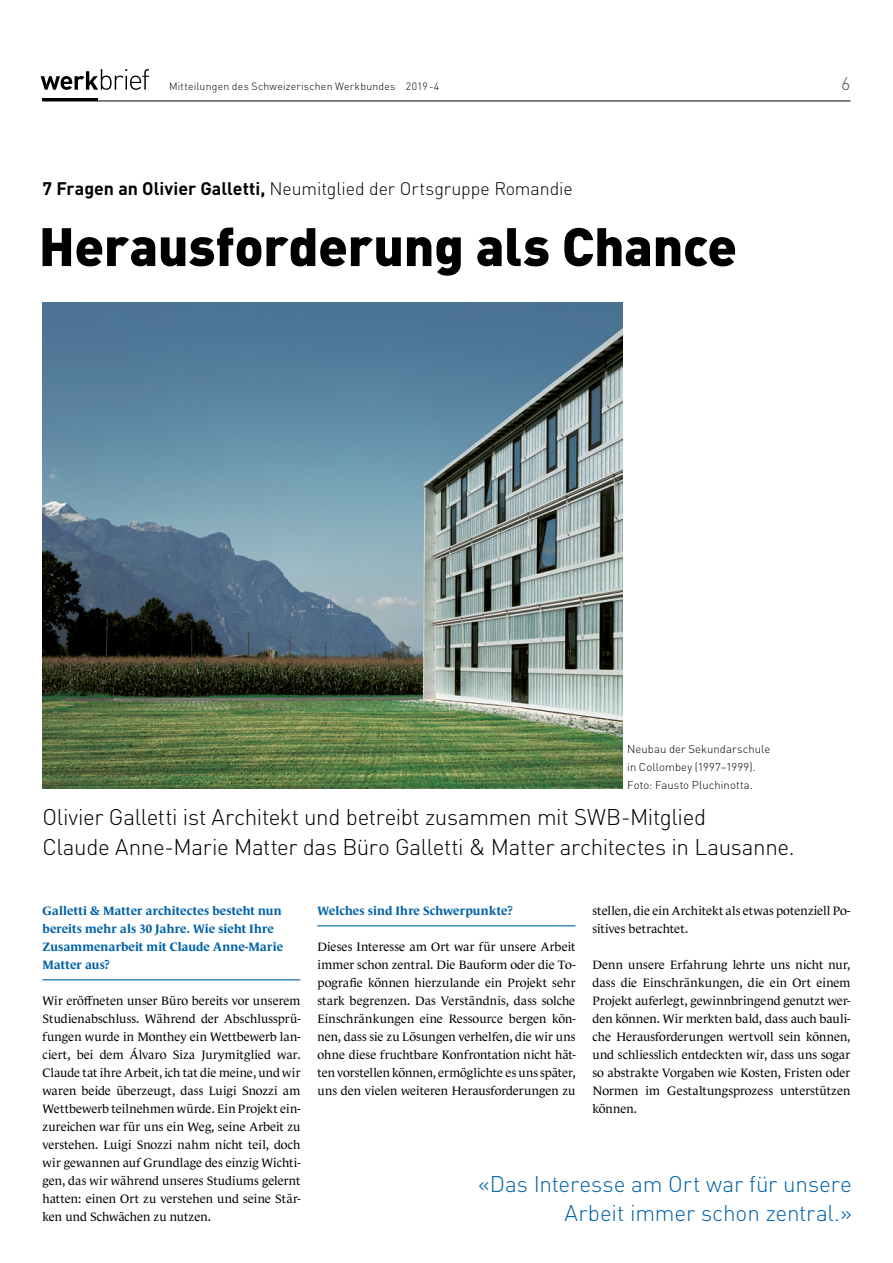
<style>
.page{position:relative;width:893px;height:1263px;background:#fff}
.page>*{position:absolute;margin:0;border:0;box-sizing:border-box;transform-origin:0 0}
.t1{font:900 53.25px "DINOT";letter-spacing:-.005em;color:#000}
.t2{font:300 22.5px/30px "DINOT";letter-spacing:-.02em;color:#000}
.t3{font:300 22.5px/28.5px "DINOT";letter-spacing:-.005em;color:#0062a7;text-align:right}
.t4{font:300 18px "DINOT";letter-spacing:-.005em;color:#000}
.t5{font:300 18px "DINOT";color:#57514d}
.t6{font:12.3px/18px "Le Monde Journal Std";color:#000;text-align:justify}
.t7{font:700 12.3px/18px "Le Monde Journal Std";letter-spacing:.005em;color:#0062a7}
.t8{font:300 11.25px/18px "DINOT";letter-spacing:.01em;color:#000}
.t9{font:300 10.5px "DINOT";letter-spacing:.02em;color:#000}
.s1{font-weight:700}
</style>
<div class="page">
<hr style="left:43px;top:101px;width:807px;height:1px;background:#000">
<hr style="left:43px;top:99px;width:55px;height:2px;background:#000">
<svg style="left:41px;top:69px;width:108px;height:21px"></svg>
<img style="left:43px;top:303px;width:580px;height:486px">
<hr style="left:43px;top:979px;width:257px;height:1px;background:#0062a7">
<hr style="left:317px;top:925px;width:258px;height:1px;background:#0062a7">
<p class="t9" style="left:169px;top:79px;width:272px">Mitteilungen des Schweizerischen Werkbundes 2019-4</p>
<h3 class="t5" style="left:841px;top:71px;width:11px">6</h3>
<h3 class="t4" style="left:43px;top:176px;width:532px"><span class="s1">7 Fragen an Olivier Galletti,</span> Neumitglied der Ortsgruppe Romandie</h3>
<h1 class="t1" style="left:39px;top:211px;width:700px">Herausforderung als Chance</h1>
<p class="t8" style="left:627px;top:739px;width:145px">Neubau der Sekundarschule in Collombey (1997–1999).<br>Foto: Fausto Pluchinotta.</p>
<h2 class="t2" style="left:43px;top:801px;width:754px">Olivier Galletti ist Architekt und betreibt zusammen mit SWB-Mitglied<br>Claude Anne-Marie Matter das Büro Galletti &amp; Matter architectes in Lausanne.</h2>
<p class="t7" style="left:43px;top:901px;width:242px">Galletti &amp; Matter architectes besteht nun bereits mehr als 30 Jahre. Wie sieht Ihre Zusammenarbeit mit Claude Anne-Marie Matter aus?</p>
<p class="t6" style="left:43px;top:991px;width:259px">Wir eröffneten unser Büro bereits vor unserem Studienabschluss. Während der Abschlussprü&shy;fungen wurde in Monthey ein Wettbewerb lan&shy;ciert, bei dem Álvaro Siza Jurymitglied war.<br>Claude tat ihre Arbeit, ich tat die meine, und wir waren beide überzeugt, dass Luigi Snozzi am Wettbewerb teilnehmen würde. Ein Projekt ein&shy;zureichen war für uns ein Weg, seine Arbeit zu verstehen. Luigi Snozzi nahm nicht teil, doch wir gewannen auf Grundlage des einzig Wichti&shy;gen, das wir während unseres Studiums gelernt hatten: einen Ort zu verstehen und seine Stär&shy;ken und Schwächen zu nutzen.</p>
<p class="t7" style="left:317px;top:901px;width:197px">Welches sind Ihre Schwerpunkte?</p>
<p class="t6" style="left:317px;top:937px;width:259px">Dieses Interesse am Ort war für unsere Arbeit immer schon zentral. Die Bauform oder die To&shy;pografie können hierzulande ein Projekt sehr stark begrenzen. Das Verständnis, dass solche Einschränkungen eine Ressource bergen kön&shy;nen, dass sie zu Lösungen verhelfen, die wir uns ohne diese fruchtbare Konfrontation nicht hät&shy;ten vorstellen können, ermöglichte es uns später, uns den vielen weiteren Herausforderungen zu</p>
<p class="t6" style="left:592px;top:901px;width:259px">stellen, die ein Architekt als etwas potenziell Po&shy;sitives betrachtet.</p>
<p class="t6" style="left:592px;top:955px;width:259px">Denn unsere Erfahrung lehrte uns nicht nur, dass die Einschränkungen, die ein Ort einem Projekt auferlegt, gewinnbringend genutzt wer&shy;den können. Wir merkten bald, dass auch bauli&shy;che Herausforderungen wertvoll sein können, und schliesslich entdeckten wir, dass uns sogar so abstrakte Vorgaben wie Kosten, Fristen oder Normen im Gestaltungsprozess unterstützen können.</p>
<h2 class="t3" style="left:478px;top:1169px;width:375px">«Das Interesse am Ort war für unsere<br>Arbeit immer schon zentral.»</h2>
</div>
